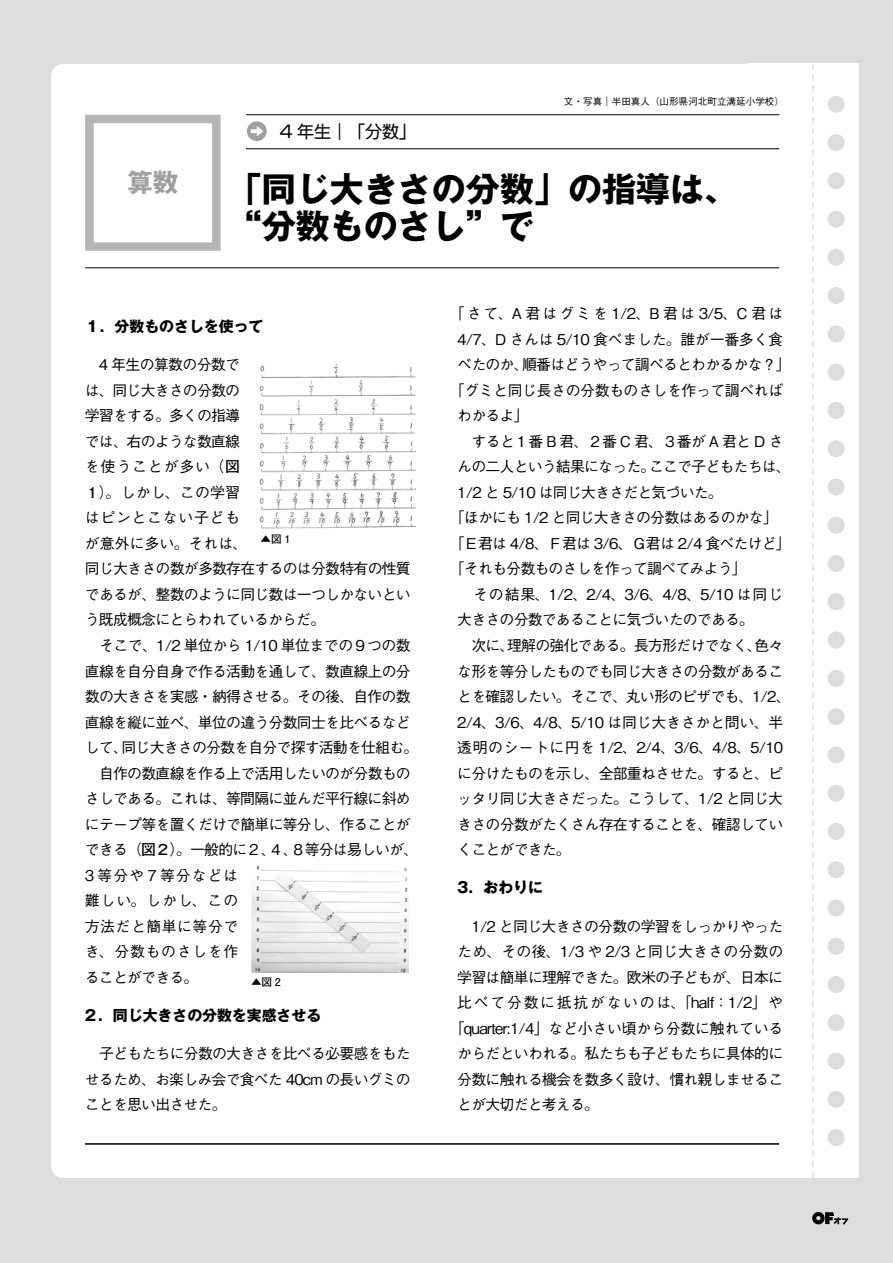
<style>
.page{position:relative;width:893px;height:1263px;background:#dcdddd}
.page>*{position:absolute;margin:0;border:0;box-sizing:border-box;transform-origin:0 0}
.t1{font:700 34.05px/37.2px "Gothic MB101 Pro";color:#000}
.t2{font:700 25.5px "Gothic MB101 Pro";color:#9fa0a0}
.t3{font:16.95px "Shin Go Pro";color:#000}
.t4{font:500 14.85px/25.5px "Gothic BBB Pr 6";letter-spacing:-.05em;color:#000}
.t5{font:500 14.85px "Gothic BBB Pr 6";letter-spacing:-.015em;color:#000}
.t6{font:500 14.85px "Gothic BBB Pr 6";letter-spacing:.06em;color:#000}
.t7{font:500 14.85px "Gothic BBB Pr 6";letter-spacing:.115em;color:#000}
.t8{font:500 14.85px "Gothic BBB Pr 6";letter-spacing:.135em;color:#000}
.t9{font:500 14.85px "Gothic BBB Pr 6";letter-spacing:.01em;color:#000}
.t10{font:500 14.85px "Gothic BBB Pr 6";letter-spacing:-.025em;color:#000}
.t11{font:700 14.85px "Gothic MB101 Pr 6";color:#000}
.t12{font:700 14.85px "Gothic MB101 Pro";color:#000}
.t13{font:500 14.85px "Gothic BBB Pr 6";letter-spacing:.005em;color:#000}
.t14{font:500 14.85px "Gothic BBB Pr 6";letter-spacing:.045em;color:#000}
.t15{font:700 10.65px "Futo Go B101 Pr 6";color:#000}
.t16{font:500 9.6px "Gothic BBB Pr 6";color:#000}
.s1{font-family:"Futo Go B101 Pr 6";font-weight:700}
.s2{font-family:"Gothic MB101 Pro"}
</style>
<div class="page">
<svg style="left:812px;top:1212px;width:36px;height:12px"></svg>
<div style="left:749px;top:64px;width:110px;height:1114px;background:#fff"></div>
<div style="left:51px;top:64px;width:762px;height:1114px;background:#fff;border-radius:13px"></div>
<hr style="left:85px;top:1144px;width:694px;height:1px;background:#000">
<div style="left:828px;top:96px;width:17px;height:17px;background:#dcdddd;border-radius:50%"></div>
<div style="left:828px;top:134px;width:17px;height:17px;background:#dcdddd;border-radius:50%"></div>
<div style="left:828px;top:172px;width:17px;height:17px;background:#dcdddd;border-radius:50%"></div>
<div style="left:828px;top:211px;width:17px;height:17px;background:#dcdddd;border-radius:50%"></div>
<div style="left:828px;top:249px;width:17px;height:17px;background:#dcdddd;border-radius:50%"></div>
<div style="left:828px;top:287px;width:17px;height:17px;background:#dcdddd;border-radius:50%"></div>
<div style="left:828px;top:325px;width:17px;height:17px;background:#dcdddd;border-radius:50%"></div>
<div style="left:828px;top:364px;width:17px;height:17px;background:#dcdddd;border-radius:50%"></div>
<div style="left:828px;top:402px;width:17px;height:17px;background:#dcdddd;border-radius:50%"></div>
<div style="left:828px;top:440px;width:17px;height:17px;background:#dcdddd;border-radius:50%"></div>
<div style="left:828px;top:478px;width:17px;height:17px;background:#dcdddd;border-radius:50%"></div>
<div style="left:828px;top:555px;width:17px;height:17px;background:#dcdddd;border-radius:50%"></div>
<div style="left:828px;top:517px;width:17px;height:17px;background:#dcdddd;border-radius:50%"></div>
<div style="left:828px;top:593px;width:17px;height:17px;background:#dcdddd;border-radius:50%"></div>
<div style="left:828px;top:631px;width:17px;height:18px;background:#dcdddd;border-radius:50%"></div>
<div style="left:828px;top:670px;width:17px;height:17px;background:#dcdddd;border-radius:50%"></div>
<div style="left:828px;top:708px;width:17px;height:17px;background:#dcdddd;border-radius:50%"></div>
<div style="left:828px;top:746px;width:17px;height:17px;background:#dcdddd;border-radius:50%"></div>
<div style="left:828px;top:785px;width:17px;height:17px;background:#dcdddd;border-radius:50%"></div>
<div style="left:828px;top:823px;width:17px;height:17px;background:#dcdddd;border-radius:50%"></div>
<div style="left:828px;top:861px;width:17px;height:17px;background:#dcdddd;border-radius:50%"></div>
<div style="left:828px;top:899px;width:17px;height:17px;background:#dcdddd;border-radius:50%"></div>
<div style="left:828px;top:938px;width:17px;height:17px;background:#dcdddd;border-radius:50%"></div>
<div style="left:828px;top:976px;width:17px;height:17px;background:#dcdddd;border-radius:50%"></div>
<div style="left:828px;top:1014px;width:17px;height:17px;background:#dcdddd;border-radius:50%"></div>
<div style="left:828px;top:1052px;width:17px;height:17px;background:#dcdddd;border-radius:50%"></div>
<div style="left:828px;top:1091px;width:17px;height:17px;background:#dcdddd;border-radius:50%"></div>
<div style="left:828px;top:1129px;width:17px;height:17px;background:#dcdddd;border-radius:50%"></div>
<svg style="left:812px;top:64px;width:1px;height:1114px"></svg>
<hr style="left:85px;top:1143px;width:694px;height:1px;background:#000">
<div style="left:85px;top:115px;width:136px;height:136px;border:9px solid #b5b6b6"></div>
<hr style="left:85px;top:268px;width:694px;height:1px;background:#000">
<hr style="left:246px;top:148px;width:533px;height:1px;background:#000">
<hr style="left:246px;top:114px;width:533px;height:1px;background:#000">
<svg style="left:247px;top:121px;width:20px;height:20px"></svg>
<img style="left:251px;top:865px;width:158px;height:108px">
<img style="left:259px;top:363px;width:157px;height:166px">
<h2 class="t2" style="left:127px;top:162px;width:53px">算数</h2>
<p class="t3" style="left:280px;top:118px;width:138px">4 年生｜「分数「</p>
<p class="t16" style="left:564px;top:94px;width:222px">文・写真｜半田真人（山形県河北町立溝延小学校(</p>
<h1 class="t1" style="left:228px;top:167px;width:512px">「同じ大きさの分数」の指導は、“分数ものさし”で</h1>
<p class="t12" style="left:85px;top:314px;width:180px">１．分数ものさしを使って</p>
<p class="t4" style="left:85px;top:351px;width:157px">　4 年生の算数の分数で</p>
<p class="t4" style="left:85px;top:377px;width:157px">は、同じ大きさの分数の</p>
<p class="t4" style="left:85px;top:402px;width:157px">学習をする。多くの指導</p>
<p class="t4" style="left:85px;top:428px;width:157px">では、右のような数直線</p>
<p class="t6" style="left:85px;top:455px;width:157px">を使うことが多い（<span class="s1">図</span></p>
<p class="t4" style="left:85px;top:479px;width:157px"><span class="s1">１</span>）。しかし、この学習</p>
<p class="t14" style="left:85px;top:506px;width:157px">はピンとこない子ども</p>
<p class="t13" style="left:85px;top:531px;width:164px">が意外に多い。それは、</p>
<p class="t4" style="left:85px;top:555px;width:327px">同じ大きさの数が多数存在するのは分数特有の性質</p>
<p class="t4" style="left:85px;top:581px;width:327px">であるが、整数のように同じ数は一つしかないとい</p>
<p class="t4" style="left:85px;top:606px;width:242px">う既成概念にとらわれているからだ。</p>
<p class="t4" style="left:85px;top:632px;width:327px">　そこで、1/2 単位から 1/10 単位までの９つの数</p>
<p class="t4" style="left:85px;top:657px;width:327px">直線を自分自身で作る活動を通して、数直線上の分</p>
<p class="t4" style="left:85px;top:683px;width:327px">数の大きさを実感・納得させる。その後、自作の数</p>
<p class="t4" style="left:85px;top:708px;width:327px">直線を縦に並べ、単位の違う分数同士を比べるなど</p>
<p class="t4" style="left:122px;top:734px;width:298px">同じ大きさの分数を自分で探す活動を仕組む。</p>
<p class="t15" style="left:261px;top:531px;width:31px">▲図 1</p>
<p class="t4" style="left:85px;top:734px;width:335px">して、<br>　自作の数直線を作る上で活用したいのが分数ものさしである。これは、等間隔に並んだ平行線に斜めにテープ等を置くだけで簡単に等分し、作ることができる（<span class="s1">図２</span>）。一般的に２４、 ８、等分は易しいが、<br>3 等分や 7 等分などは<br>難しい。しかし、この<br>方法だと簡単に等分で<br>き、分数ものさしを作<br>ることができる。</p>
<p class="t11" style="left:85px;top:1003px;width:238px">2<span class="s2">．</span>同じ大きさの分数を実感させる</p>
<p class="t4" style="left:85px;top:1040px;width:327px;text-align:justify">　子どもたちに分数の大きさを比べる必要感をもたせるため、お楽しみ会で食べた 40cm の長いグミのことを思い出させた。</p>
<p class="t15" style="left:251px;top:974px;width:31px">▲図 2</p>
<p class="t8" style="left:450px;top:302px;width:335px">「さて、A君はグミを 1/2、B 君は 3/5、C 君は</p>
<p class="t5" style="left:457px;top:327px;width:327px">4/7、D さんは 5/10 食べました。誰が一番多く食</p>
<p class="t4" style="left:522px;top:351px;width:270px">順番はどうやって調べるとわかるかな?「</p>
<p class="t4" style="left:457px;top:351px;width:73px">べたのか、</p>
<p class="t10" style="left:450px;top:378px;width:335px">「グミと同じ長さの分数ものさしを作って調べれば</p>
<p class="t4" style="left:457px;top:402px;width:73px">わかるよ「</p>
<p class="t4" style="left:457px;top:428px;width:327px">　すると１番 B 君、２番 C 君、３番がA 君と D さ</p>
<p class="t4" style="left:649px;top:453px;width:143px">ここで子どもたちは、</p>
<p class="t4" style="left:457px;top:453px;width:200px">んの二人という結果になった。</p>
<p class="t4" style="left:457px;top:479px;width:267px">1/2 と 5/10 は同じ大きさだと気づいた。</p>
<p class="t4" style="left:450px;top:504px;width:330px">「ほかにも 1/2 と同じ大きさの分数はあるのかな「</p>
<p class="t4" style="left:450px;top:530px;width:342px">「Ｅ君は 4/8、Ｆ君は 3/6、Ｇ君は 2/4 食べたけど「</p>
<p class="t4" style="left:450px;top:555px;width:298px">「それも分数ものさしを作って調べてみよう「</p>
<p class="t6" style="left:457px;top:582px;width:327px">　その結果、1/2、2/4、3/6、4/8、5/10 は同じ</p>
<p class="t4" style="left:457px;top:606px;width:298px">大きさの分数であることに気づいたのである。</p>
<p class="t4" style="left:754px;top:632px;width:30px">色々</p>
<p class="t4" style="left:457px;top:632px;width:335px">　次に、<br>な形を等分したものでも同じ大きさの分数があることを確認したい。そこで、丸い形のピザでも、1/2、<br>2/4、3/6、4/8、5/10 は同じ大きさかと問い、半透明のシートに円を 1/2、2/4、3/6、4/8、5/10に分けたものを示し、全部重ねさせた。すると、ピッタリ同じ大きさだった。こうして、1/2 と同じ大きさの分数がたくさん存在することを、確認していくことができた。</p>
<p class="t11" style="left:457px;top:875px;width:87px">3<span class="s2">．</span>おわりに</p>
<p class="t4" style="left:457px;top:912px;width:327px">　1/2 と同じ大きさの分数の学習をしっかりやった</p>
<p class="t9" style="left:457px;top:940px;width:327px">ため、その後、1/3 や 2/3 と同じ大きさの分数の</p>
<p class="t4" style="left:457px;top:963px;width:327px">学習は簡単に理解できた。欧米の子どもが、日本に</p>
<p class="t7" style="left:457px;top:991px;width:327px">比べて分数に抵抗がないのは、「half：1/2」や</p>
<p class="t5" style="left:450px;top:1016px;width:335px">「quarter:1/4」など小さい頃から分数に触れている</p>
<p class="t4" style="left:457px;top:1040px;width:327px">からだといわれる。私たちも子どもたちに具体的に</p>
<p class="t4" style="left:457px;top:1065px;width:327px">分数に触れる機会を数多く設け、慣れ親しませるこ</p>
<p class="t4" style="left:457px;top:1091px;width:143px">とが大切だと考える。</p>
<p class="t4" style="left:507px;top:632px;width:256px">理解の強化である。長方形だけでなく、</p>
</div>
